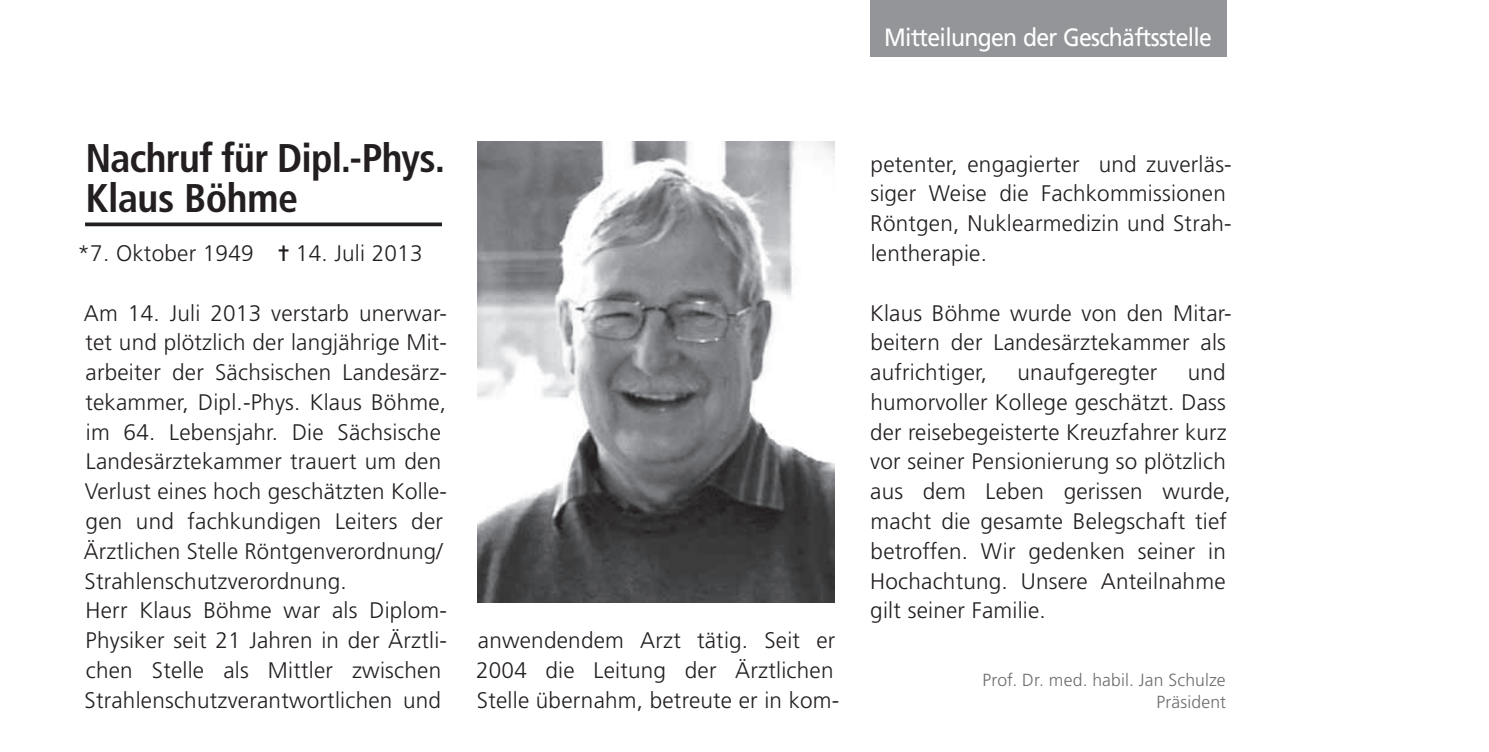
<style>
.page{position:relative;width:1489px;height:752px;background:#fff}
.page>*{position:absolute;margin:0;border:0;box-sizing:border-box;transform-origin:0 0}
.Überschrift{font:700 condensed 40px/40px "Frutiger";letter-spacing:-.015em;color:#231f20}
.t1{font:25px "Frutiger";letter-spacing:-.03em;color:#fff;scale:.92 1}
.Text_allgemein{font:300 22.5px/29.8px "Frutiger";letter-spacing:.01em;color:#231f20}
.Autoren{font:300 17.5px "Frutiger";letter-spacing:.01em;color:#6c6d70}
</style>
<div class="page">
<div style="left:869px;top:0;width:357px;height:57px;background:#939598"></div>
<svg style="left:85px;top:222px;width:357px;height:4px"></svg>
<img style="left:477px;top:142px;width:357px;height:460px">
<p class="t1" style="left:884px;top:23px;width:358px">Mitteilungen der Geschäftsstelle</p>
<p class="Überschrift" style="left:85px;top:138px;width:361px">Nachruf für Dipl.-Phys.<br>Klaus Böhme</p>
<p class="Text_allgemein" style="left:78px;top:238px;width:346px">*7. Oktober 1949 ✝ 14. Juli 2013</p>
<p class="Text_allgemein" style="left:84px;top:298px;width:364px">Am 14. Juli 2013 verstarb unerwar&shy;tet und plötzlich der langjährige Mit&shy;arbeiter der Sächsischen Landesärz&shy;tekammer, Dipl.-Phys. Klaus Böhme, im 64. Lebensjahr. Die Sächsische Landesärztekammer trauert um den Verlust eines hoch geschätzten Kolle&shy;gen und fachkundigen Leiters der Ärztlichen Stelle Röntgenverordnung/ Strahlenschutzverordnung.</p>
<p class="Text_allgemein" style="left:84px;top:595px;width:364px">Herr Klaus Böhme war als Diplom-Physiker seit 21 Jahren in der Ärztli&shy;chen Stelle als Mittler zwischen Strahlenschutzverantwortlichen und</p>
<p class="Text_allgemein" style="left:476px;top:625px;width:365px">anwendendem Arzt tätig. Seit er<br>2004 die Leitung der Ärztlichen<br>Stelle übernahm, betreute er in kom-</p>
<p class="Text_allgemein" style="left:870px;top:149px;width:363px">petenter, engagierter und zuverläs&shy;siger Weise die Fachkommissionen<br>Röntgen, Nuklearmedizin und Strah&shy;lentherapie.</p>
<p class="Text_allgemein" style="left:870px;top:298px;width:363px">Klaus Böhme wurde von den Mitar&shy;beitern der Landesärztekammer als aufrichtiger,</p>
<p class="Text_allgemein" style="left:1017px;top:357px;width:141px">unaufgeregter</p>
<p class="Text_allgemein" style="left:870px;top:357px;width:362px;text-indent:317px">und humorvoller Kollege geschätzt. Dass der reisebegeisterte Kreuzfahrer kurz vor seiner Pensionierung so plötzlich aus dem Leben gerissen wurde, macht die gesamte Belegschaft tief betroffen. Wir gedenken seiner in<br>Hochachtung. Unsere Anteilnahme gilt seiner Familie.</p>
<p class="Autoren" style="left:982px;top:669px;width:245px">Prof. Dr. med. habil. Jan Schulze</p>
<p class="Autoren" style="left:1156px;top:692px;width:71px">Präsident</p>
</div>
